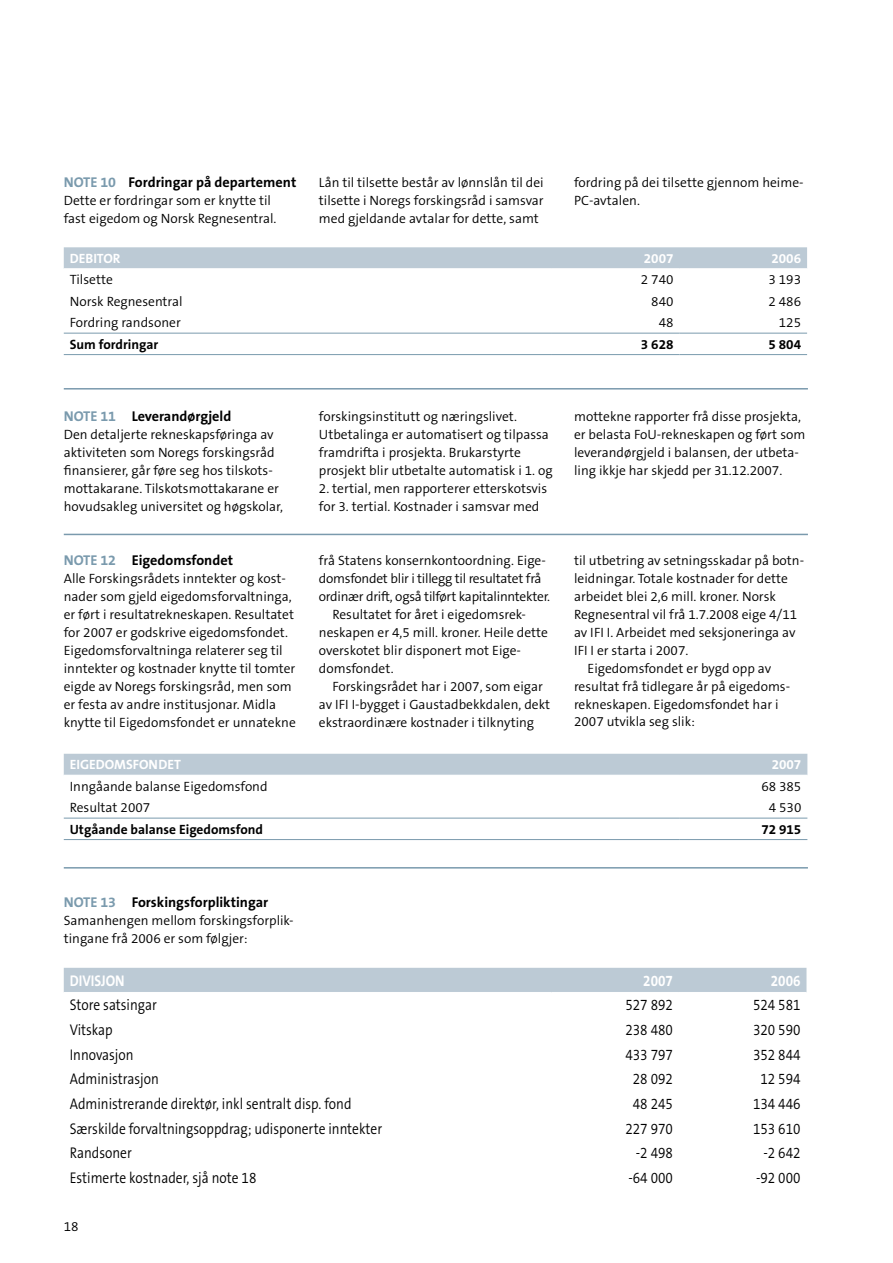
<style>
.page{position:relative;width:893px;height:1263px;background:#fff}
.page>*{position:absolute;margin:0;border:0;box-sizing:border-box;transform-origin:0 0}
.t1{font:300 15.6px "The Sans B4";color:#000;scale:.87 1}
.t2{font:700 15.6px "The Sans B7";color:#fff;scale:.87 1}
.t3{font:700 14.25px "The Sans B7";color:#000}
.t4{font:300 13.5px/18px "The Sans B4";color:#000}
.t5{font:300 13.5px "The Sans B4";letter-spacing:-.02em;color:#000}
.t6{font:700 13.5px "The Sans B7";color:#000}
.t7{font:700 13.5px "The Sans B7";color:#fff}
.s1{color:#7a9aad}
</style>
<div class="page">
<div style="left:64px;top:247px;width:743px;height:21px;background:#bccad5"></div>
<svg style="left:64px;top:332px;width:743px;height:1px"></svg>
<hr style="left:64px;top:333px;width:488px;height:1px;background:#7a9aad">
<hr style="left:552px;top:333px;width:127px;height:1px;background:#7a9aad">
<hr style="left:679px;top:333px;width:128px;height:1px;background:#7a9aad">
<hr style="left:64px;top:354px;width:488px;height:1px;background:#7a9aad">
<hr style="left:552px;top:354px;width:127px;height:1px;background:#7a9aad">
<hr style="left:679px;top:354px;width:128px;height:1px;background:#7a9aad">
<hr style="left:64px;top:388px;width:744px;height:1px;background:#7a9aad">
<hr style="left:64px;top:534px;width:744px;height:1px;background:#7a9aad">
<div style="left:64px;top:754px;width:743px;height:21px;background:#bccad5"></div>
<svg style="left:64px;top:817px;width:743px;height:1px"></svg>
<hr style="left:64px;top:818px;width:616px;height:1px;background:#7a9aad">
<hr style="left:680px;top:818px;width:127px;height:1px;background:#7a9aad">
<hr style="left:64px;top:839px;width:616px;height:1px;background:#7a9aad">
<hr style="left:680px;top:839px;width:127px;height:1px;background:#7a9aad">
<div style="left:64px;top:968px;width:742px;height:24px;background:#bccad5"></div>
<hr style="left:64px;top:867px;width:744px;height:1px;background:#7a9aad">
<p class="t3" style="left:64px;top:174px;width:234px"><span class="s1">NOTE 10</span> Fordringar på departement</p>
<p class="t4" style="left:64px;top:192px;width:214px">Dette er fordringar som er knytte til fast eigedom og Norsk Regnesentral.</p>
<p class="t4" style="left:319px;top:174px;width:226px;text-align:justify">Lån til tilsette består av lønnslån til dei tilsette i Noregs forskingsråd i samsvar med gjeldande avtalar for dette, samt</p>
<p class="t4" style="left:574px;top:174px;width:230px">fordring på dei tilsette gjennom heime-<br>PC-avtalen.</p>
<p class="t7" style="left:70px;top:251px;width:52px">DEBITOR</p>
<p class="t7" style="left:644px;top:251px;width:31px">2007</p>
<p class="t7" style="left:771px;top:251px;width:31px">2006</p>
<p class="t4" style="left:70px;top:271px;width:45px">Tilsette</p>
<p class="t4" style="left:641px;top:271px;width:34px">2 740</p>
<p class="t4" style="left:768px;top:271px;width:34px">3 193</p>
<p class="t4" style="left:70px;top:293px;width:114px">Norsk Regnesentral</p>
<p class="t4" style="left:651px;top:293px;width:24px">840</p>
<p class="t4" style="left:768px;top:293px;width:34px">2 486</p>
<p class="t4" style="left:70px;top:314px;width:112px">Fordring randsoner</p>
<p class="t4" style="left:659px;top:314px;width:16px">48</p>
<p class="t4" style="left:779px;top:314px;width:24px">125</p>
<p class="t6" style="left:70px;top:337px;width:90px">Sum fordringar</p>
<p class="t6" style="left:641px;top:337px;width:34px">3 628</p>
<p class="t6" style="left:768px;top:337px;width:34px">5 804</p>
<p class="t3" style="left:64px;top:408px;width:169px"><span class="s1">NOTE 11</span> Leverandørgjeld</p>
<p class="t4" style="left:64px;top:426px;width:221px">Den detaljerte rekneskapsføringa av aktiviteten som Noregs forskingsråd finansierer, går føre seg hos tilskots&shy;mottakarane. Tilskotsmottakarane er hovudsakleg universitet og høgskolar,</p>
<p class="t3" style="left:64px;top:552px;width:171px"><span class="s1">NOTE 12</span> Eigedomsfondet</p>
<p class="t4" style="left:64px;top:570px;width:234px">Alle Forskingsrådets inntekter og kost&shy;nader som gjeld eigedomsforvaltninga, er ført i resultatrekneskapen. Resultatet for 2007 er godskrive eigedomsfondet.<br>Eigedomsforvaltninga relaterer seg til inntekter og kostnader knytte til tomter eigde av Noregs forskingsråd, men som er festa av andre institusjonar. Midla knytte til Eigedomsfondet er unnatekne</p>
<p class="t4" style="left:319px;top:408px;width:235px">forskingsinstitutt og næringslivet.<br>Utbetalinga er automatisert og tilpassa framdrifta i prosjekta. Brukarstyrte prosjekt blir utbetalte automatisk i 1. og</p>
<p class="t4" style="left:319px;top:480px;width:230px">2. tertial, men rapporterer etterskotsvis for 3. tertial. Kostnader i samsvar med</p>
<p class="t4" style="left:319px;top:552px;width:228px">frå Statens konsernkontoordning. Eige-</p>
<p class="t5" style="left:319px;top:571px;width:224px">domsfondet blir i tillegg til resultatet frå</p>
<p class="t5" style="left:319px;top:589px;width:233px">ordinær drift, også tilført kapitalinntekter.</p>
<p class="t4" style="left:332px;top:606px;width:195px">Resultatet for året i eigedomsrek-</p>
<p class="t4" style="left:319px;top:624px;width:231px">neskapen er 4,5 mill. kroner. Heile dette</p>
<p class="t4" style="left:319px;top:642px;width:204px">overskotet blir disponert mot Eige-</p>
<p class="t4" style="left:319px;top:660px;width:76px">domsfondet.</p>
<p class="t4" style="left:332px;top:678px;width:212px">Forskingsrådet har i 2007, som eigar</p>
<p class="t4" style="left:319px;top:696px;width:233px">av IFI I-bygget i Gaustadbekkdalen, dekt</p>
<p class="t4" style="left:319px;top:714px;width:217px">ekstraordinære kostnader i tilknyting</p>
<p class="t4" style="left:574px;top:408px;width:233px">mottekne rapporter frå disse prosjekta, er belasta FoU-rekneskapen og ført som leverandørgjeld i balansen, der utbeta&shy;ling ikkje har skjedd per 31.12.2007.</p>
<p class="t4" style="left:574px;top:552px;width:232px">til utbetring av setningsskadar på botn-</p>
<p class="t4" style="left:574px;top:570px;width:215px">leidningar. Totale kostnader for dette</p>
<p class="t4" style="left:574px;top:588px;width:203px">arbeidet blei 2,6 mill. kroner. Norsk</p>
<p class="t4" style="left:574px;top:606px;width:225px">Regnesentral vil frå 1.7.2008 eige 4/11</p>
<p class="t4" style="left:574px;top:624px;width:223px">av IFI I. Arbeidet med seksjoneringa av</p>
<p class="t4" style="left:574px;top:642px;width:116px">IFI I er starta i 2007.</p>
<p class="t4" style="left:588px;top:660px;width:185px">Eigedomsfondet er bygd opp av</p>
<p class="t4" style="left:574px;top:678px;width:218px">resultat frå tidlegare år på eigedoms-</p>
<p class="t4" style="left:574px;top:696px;width:206px">rekneskapen. Eigedomsfondet har i</p>
<p class="t4" style="left:574px;top:714px;width:122px">2007 utvikla seg slik:</p>
<p class="t7" style="left:70px;top:757px;width:113px">EIGEDOMSFONDET</p>
<p class="t7" style="left:772px;top:757px;width:31px">2007</p>
<p class="t4" style="left:70px;top:778px;width:199px">Inngåande balanse Eigedomsfond</p>
<p class="t4" style="left:761px;top:778px;width:42px">68 385</p>
<p class="t4" style="left:70px;top:799px;width:82px">Resultat 2007</p>
<p class="t4" style="left:769px;top:799px;width:34px">4 530</p>
<p class="t6" style="left:70px;top:822px;width:195px">Utgåande balanse Eigedomsfond</p>
<p class="t6" style="left:761px;top:822px;width:42px">72 915</p>
<p class="t3" style="left:64px;top:894px;width:206px"><span class="s1">NOTE 13</span> Forskingsforpliktingar</p>
<p class="t4" style="left:64px;top:912px;width:231px">Samanhengen mellom forskingsforplik&shy;tingane frå 2006 er som følgjer:</p>
<p class="t2" style="left:70px;top:972px;width:65px">DIVISJON</p>
<p class="t2" style="left:643px;top:972px;width:36px">2007</p>
<p class="t2" style="left:771px;top:972px;width:36px">2006</p>
<p class="t1" style="left:70px;top:997px;width:102px">Store satsingar</p>
<p class="t1" style="left:625px;top:997px;width:56px">527 892</p>
<p class="t1" style="left:753px;top:997px;width:56px">524 581</p>
<p class="t1" style="left:70px;top:1021px;width:51px">Vitskap</p>
<p class="t1" style="left:625px;top:1021px;width:56px">238 480</p>
<p class="t1" style="left:753px;top:1021px;width:56px">320 590</p>
<p class="t1" style="left:70px;top:1046px;width:75px">Innovasjon</p>
<p class="t1" style="left:625px;top:1046px;width:56px">433 797</p>
<p class="t1" style="left:753px;top:1046px;width:56px">352 844</p>
<p class="t1" style="left:70px;top:1071px;width:104px">Administrasjon</p>
<p class="t1" style="left:633px;top:1071px;width:48px">28 092</p>
<p class="t1" style="left:760px;top:1071px;width:48px">12 594</p>
<p class="t1" style="left:70px;top:1095px;width:325px">Administrerande direktør, inkl sentralt disp. fond</p>
<p class="t1" style="left:633px;top:1095px;width:48px">48 245</p>
<p class="t1" style="left:753px;top:1095px;width:56px">134 446</p>
<p class="t1" style="left:70px;top:1120px;width:361px">Særskilde forvaltningsoppdrag; udisponerte inntekter</p>
<p class="t1" style="left:625px;top:1120px;width:56px">227 970</p>
<p class="t1" style="left:753px;top:1120px;width:56px">153 610</p>
<p class="t1" style="left:70px;top:1145px;width:73px">Randsoner</p>
<p class="t1" style="left:636px;top:1145px;width:44px">-2 498</p>
<p class="t1" style="left:763px;top:1145px;width:44px">-2 642</p>
<p class="t1" style="left:70px;top:1169px;width:216px">Estimerte kostnader, sjå note 18</p>
<p class="t1" style="left:628px;top:1169px;width:53px">-64 000</p>
<p class="t1" style="left:756px;top:1169px;width:53px">-92 000</p>
<p class="t4" style="left:64px;top:1218px;width:16px">18</p>
</div>
